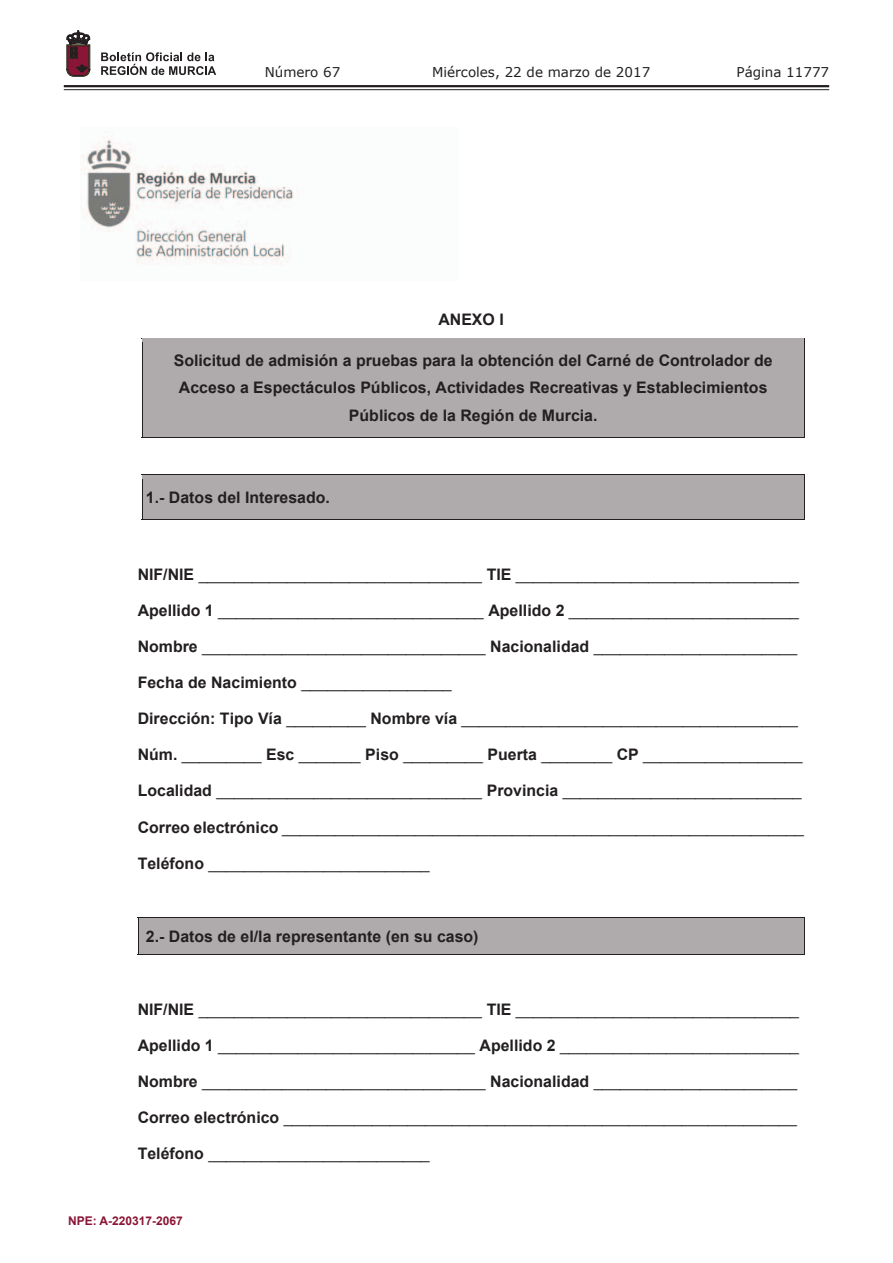
<style>
.page{position:relative;width:893px;height:1263px;background:#fff}
.page>*{position:absolute;margin:0;border:0;box-sizing:border-box;transform-origin:0 0}
.t1{font:15.9px "Arial";color:#231f20}
.t2{font:700 15.9px/27.5px "Arial";color:#231f20;text-align:center}
.t3{font:13.5px "Verdana";color:#231f20}
.t4{font:700 12px "Arial";color:#8a1637}
.s1{font-weight:700}
.s2{font-weight:400}
</style>
<div class="page">
<hr style="left:64px;top:85px;width:765px;height:2px;background:#231f20">
<hr style="left:64px;top:89px;width:765px;height:1px;background:#231f20">
<svg style="left:101px;top:52px;width:115px;height:23px"></svg>
<svg style="left:67px;top:31px;width:23px;height:45px"></svg>
<img style="left:81px;top:139px;width:213px;height:126px">
<div style="left:146px;top:342px;width:655px;height:36px;background:#afabac"></div>
<div style="left:146px;top:378px;width:655px;height:28px;background:#afabac"></div>
<div style="left:146px;top:406px;width:655px;height:27px;background:#afabac"></div>
<hr style="left:142px;top:338px;width:662px;height:4px;background:#afabac">
<hr style="left:142px;top:433px;width:663px;height:4px;background:#afabac">
<hr style="left:142px;top:342px;width:1px;height:96px;background:#231f20">
<hr style="left:142px;top:437px;width:662px;height:1px;background:#231f20">
<hr style="left:804px;top:342px;width:1px;height:96px;background:#231f20">
<div style="left:146px;top:479px;width:655px;height:36px;background:#afabac"></div>
<hr style="left:142px;top:474px;width:662px;height:1px;background:#231f20">
<hr style="left:142px;top:475px;width:662px;height:4px;background:#afabac">
<hr style="left:142px;top:515px;width:663px;height:4px;background:#afabac">
<hr style="left:142px;top:479px;width:1px;height:41px;background:#231f20">
<hr style="left:142px;top:519px;width:662px;height:1px;background:#231f20">
<hr style="left:804px;top:479px;width:1px;height:41px;background:#231f20">
<div style="left:138px;top:918px;width:666px;height:36px;background:#afabac"></div>
<hr style="left:138px;top:917px;width:667px;height:1px;background:#231f20">
<hr style="left:138px;top:918px;width:1px;height:37px;background:#231f20">
<hr style="left:138px;top:954px;width:666px;height:1px;background:#231f20">
<hr style="left:804px;top:918px;width:1px;height:37px;background:#231f20">
<p class="t3" style="left:265px;top:62px;width:77px">Número 67</p>
<p class="t3" style="left:432px;top:62px;width:220px">Miércoles, 22 de marzo de 2017</p>
<p class="t3" style="left:736px;top:62px;width:94px">Página 11777</p>
<p class="t2" style="left:438px;top:306px;width:67px">ANEXO I</p>
<p class="t2" style="left:174px;top:347px;width:600px">Solicitud de admisión a pruebas para la obtención del Carné de Controlador de<br>Acceso a Espectáculos Públicos, Actividades Recreativas y Establecimientos<br>Públicos de la Región de Murcia.</p>
<p class="t2" style="left:146px;top:483px;width:186px">1.- Datos del Interesado.</p>
<p class="t1" style="left:138px;top:563px;width:663px"><span class="s1">NIF/NIE</span> ________________________________ <span class="s1">TIE</span> ________________________________</p>
<p class="t1" style="left:138px;top:599px;width:663px"><span class="s1">Apellido 1</span> ______________________________ <span class="s1">Apellido 2</span> __________________________</p>
<p class="t1" style="left:138px;top:635px;width:661px"><span class="s1">Nombre</span> ________________________________ <span class="s1">Nacionalidad</span> _______________________</p>
<p class="t2" style="left:138px;top:669px;width:316px">Fecha de Nacimiento <span class="s2">_________________</span></p>
<p class="t1" style="left:138px;top:708px;width:662px"><span class="s1">Dirección: Tipo Vía</span> _________ <span class="s1">Nombre vía</span> ______________________________________</p>
<p class="t1" style="left:138px;top:744px;width:666px"><span class="s1">Núm.</span> _________ <span class="s1">Esc</span> _______ <span class="s1">Piso</span> _________ <span class="s1">Puerta</span> ________ <span class="s1">CP</span> __________________</p>
<p class="t1" style="left:138px;top:780px;width:665px"><span class="s1">Localidad</span> ______________________________ <span class="s1">Provincia</span> ___________________________</p>
<p class="t1" style="left:138px;top:816px;width:668px"><span class="s1">Correo electrónico</span> ___________________________________________________________</p>
<p class="t1" style="left:138px;top:852px;width:294px"><span class="s1">Teléfono</span> _________________________</p>
<p class="t2" style="left:146px;top:923px;width:334px">2.- Datos de el/la representante (en su caso)</p>
<p class="t1" style="left:138px;top:998px;width:663px"><span class="s1">NIF/NIE</span> ________________________________ <span class="s1">TIE</span> ________________________________</p>
<p class="t1" style="left:138px;top:1034px;width:663px"><span class="s1">Apellido 1</span> _____________________________ <span class="s1">Apellido 2</span> ___________________________</p>
<p class="t1" style="left:138px;top:1071px;width:661px"><span class="s1">Nombre</span> ________________________________ <span class="s1">Nacionalidad</span> _______________________</p>
<p class="t1" style="left:138px;top:1107px;width:661px"><span class="s1">Correo electrónico</span> __________________________________________________________</p>
<p class="t1" style="left:138px;top:1143px;width:294px"><span class="s1">Teléfono</span> _________________________</p>
<p class="t4" style="left:68px;top:1212px;width:116px">NPE: A-220317-2067</p>
</div>
